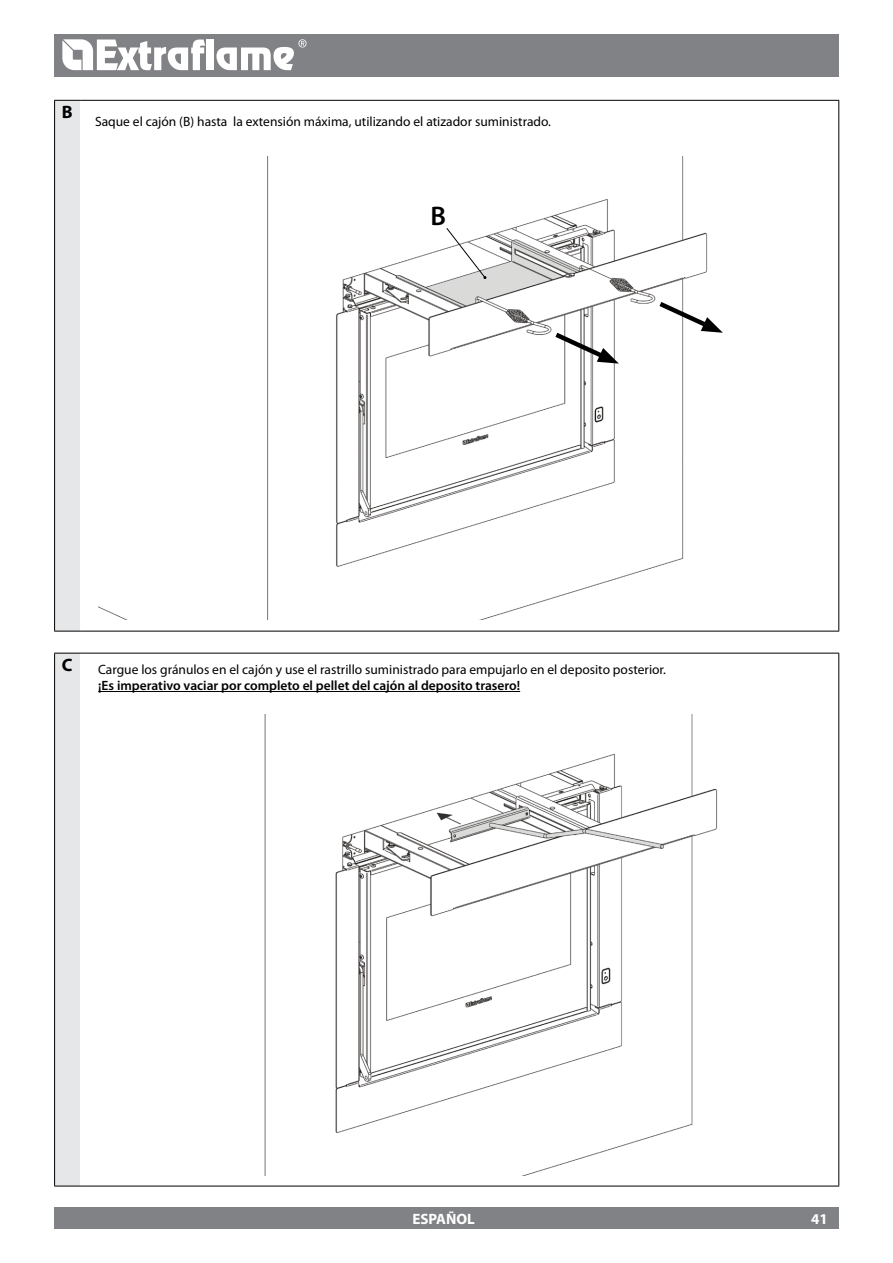
<style>
.page{position:relative;width:893px;height:1263px;background:#fff}
.page>*{position:absolute;margin:0;border:0;box-sizing:border-box;transform-origin:0 0}
.t1{font:600 27px "Myriad Pro";color:#000}
.t2{font:700 18px "Myriad Pro";color:#000}
.t3{font:700 15px "Myriad Pro";color:#fff}
.t4{font:13.5px "Myriad Pro";color:#000}
.t5{font:600 13.5px "Myriad Pro";color:#000}
</style>
<div class="page">
<div style="left:55px;top:100px;width:25px;height:531px;background:#e6e7e8"></div>
<svg style="left:54px;top:100px;width:26px;height:1px"></svg>
<hr style="left:54px;top:101px;width:1px;height:530px;background:#000">
<hr style="left:80px;top:100px;width:759px;height:1px;background:#000">
<hr style="left:838px;top:101px;width:1px;height:530px;background:#000">
<svg style="left:54px;top:631px;width:26px;height:1px"></svg>
<hr style="left:80px;top:631px;width:759px;height:1px;background:#000">
<img style="left:98px;top:156px;width:610px;height:463px">
<svg style="left:446px;top:227px;width:40px;height:52px"></svg>
<svg style="left:550px;top:329px;width:69px;height:35px"></svg>
<svg style="left:654px;top:298px;width:69px;height:35px"></svg>
<div style="left:55px;top:653px;width:25px;height:533px;background:#e6e7e8"></div>
<svg style="left:55px;top:653px;width:25px;height:1px"></svg>
<hr style="left:54px;top:653px;width:1px;height:533px;background:#000">
<hr style="left:80px;top:653px;width:759px;height:1px;background:#000">
<hr style="left:838px;top:653px;width:1px;height:533px;background:#000">
<svg style="left:54px;top:1186px;width:26px;height:1px"></svg>
<hr style="left:80px;top:1186px;width:759px;height:1px;background:#000">
<img style="left:264px;top:714px;width:454px;height:461px">
<div style="left:54px;top:34px;width:785px;height:43px;background:#808285"></div>
<div style="left:54px;top:1208px;width:785px;height:21px;background:#808285"></div>
<svg style="left:62px;top:39px;width:143px;height:31px"></svg>
<div style="left:207px;top:40px;width:7px;height:30px;background:#fff"></div>
<svg style="left:216px;top:39px;width:90px;height:31px"></svg>
<hr style="left:98px;top:691px;width:422px;height:1px;background:#000">
<h2 class="t2" style="left:62px;top:100px;width:12px">B</h2>
<p class="t4" style="left:95px;top:114px;width:457px">Saque el cajón (B) hasta la extensión máxima, utilizando el atizador suministrado.</p>
<h1 class="t1" style="left:430px;top:198px;width:17px">B</h1>
<h2 class="t2" style="left:62px;top:653px;width:12px">C</h2>
<p class="t4" style="left:98px;top:661px;width:569px">Cargue los gránulos en el cajón y use el rastrillo suministrado para empujarlo en el deposito posterior.</p>
<p class="t5" style="left:98px;top:677px;width:423px">¡Es imperativo vaciar por completo el pellet del cajón al deposito trasero!</p>
<p class="t3" style="left:412px;top:1209px;width:64px">ESPAÑOL</p>
<p class="t3" style="left:811px;top:1209px;width:18px">41</p>
</div>
